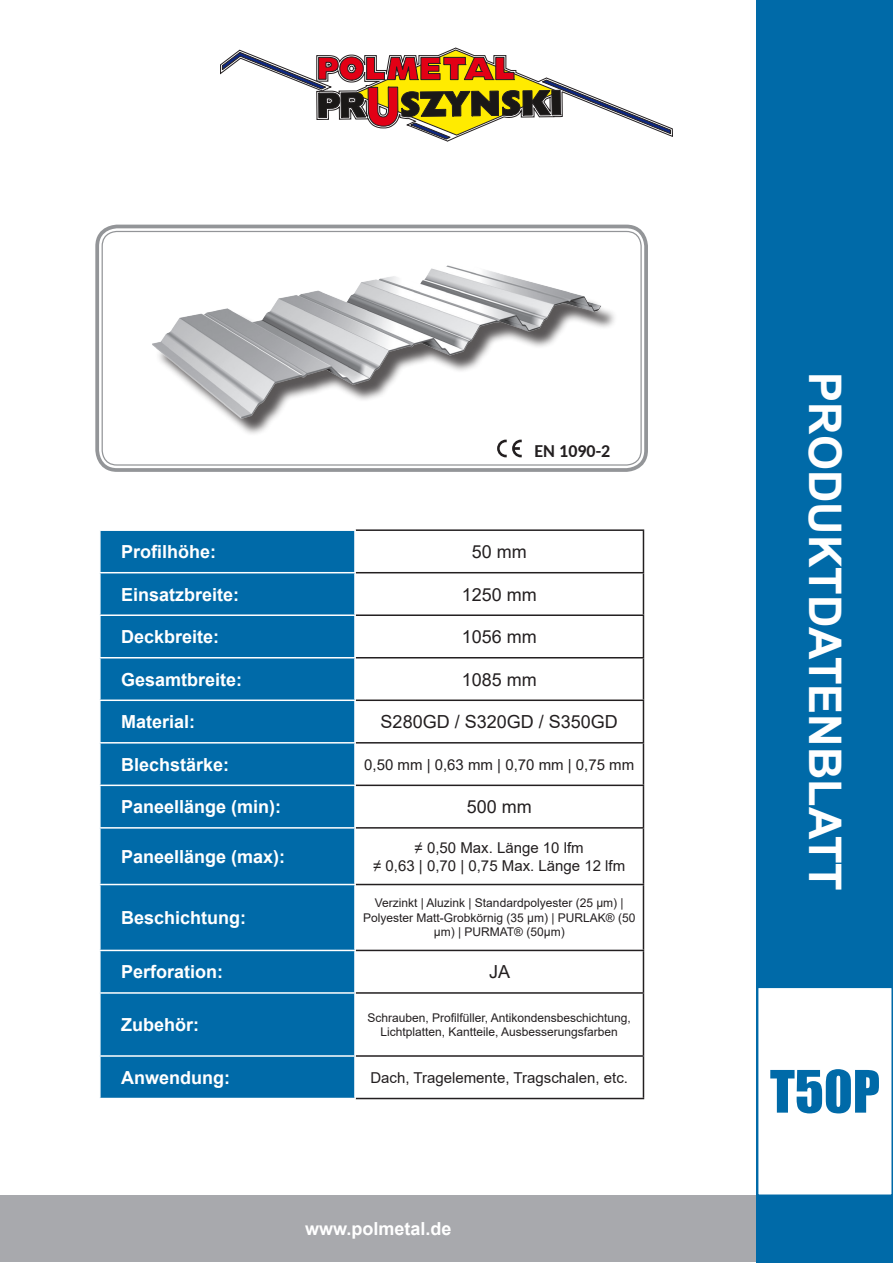
<style>
.page{position:relative;width:893px;height:1263px;background:#fff}
.page>*{position:absolute;margin:0;border:0;box-sizing:border-box;transform-origin:0 0}
.t1{font:54px "Impact";color:#006aa8}
.t2{font:700 45px "Arial";color:#fff}
.t3{font:700 18px "Arial";color:#fff}
.t4{font:18px "Arial";color:#231f20}
.t5{font:700 18px "Carlito";color:#231f20}
.t6{font:15px "Arial";color:#231f20}
.t7{font:12px/14.4px "Arial";color:#231f20;text-align:center}
</style>
<div class="page">
<svg style="left:220px;top:48px;width:453px;height:94px"></svg>
<div style="left:757px;top:0;width:136px;height:1263px;background:#006aa8"></div>
<div style="left:758px;top:987px;width:134px;height:208px;background:#fff"></div>
<div style="left:757px;top:986px;width:136px;height:210px;border:2px solid #006aa8"></div>
<div style="left:101px;top:531px;width:253px;height:567px;background:#006aa8"></div>
<hr style="left:356px;top:529px;width:288px;height:2px;background:#231f20">
<hr style="left:643px;top:531px;width:1px;height:41px;background:#231f20">
<hr style="left:356px;top:572px;width:288px;height:1px;background:#231f20">
<hr style="left:643px;top:573px;width:1px;height:41px;background:#231f20">
<hr style="left:356px;top:614px;width:288px;height:2px;background:#231f20">
<hr style="left:643px;top:616px;width:1px;height:41px;background:#231f20">
<hr style="left:356px;top:657px;width:288px;height:1px;background:#231f20">
<hr style="left:643px;top:658px;width:1px;height:41px;background:#231f20">
<hr style="left:356px;top:699px;width:288px;height:2px;background:#231f20">
<hr style="left:643px;top:701px;width:1px;height:41px;background:#231f20">
<hr style="left:356px;top:742px;width:288px;height:1px;background:#231f20">
<hr style="left:643px;top:743px;width:1px;height:41px;background:#231f20">
<hr style="left:356px;top:784px;width:288px;height:2px;background:#231f20">
<hr style="left:643px;top:786px;width:1px;height:41px;background:#231f20">
<hr style="left:356px;top:827px;width:288px;height:2px;background:#231f20">
<hr style="left:643px;top:829px;width:1px;height:55px;background:#231f20">
<hr style="left:356px;top:884px;width:288px;height:1px;background:#231f20">
<hr style="left:643px;top:885px;width:1px;height:65px;background:#231f20">
<hr style="left:356px;top:950px;width:288px;height:1px;background:#231f20">
<hr style="left:643px;top:951px;width:1px;height:41px;background:#231f20">
<hr style="left:356px;top:992px;width:288px;height:2px;background:#231f20">
<hr style="left:643px;top:994px;width:1px;height:61px;background:#231f20">
<hr style="left:356px;top:1055px;width:288px;height:2px;background:#231f20">
<hr style="left:643px;top:1057px;width:1px;height:41px;background:#231f20">
<hr style="left:356px;top:1098px;width:288px;height:1px;background:#231f20">
<hr style="left:99px;top:572px;width:257px;height:1px;background:#fff">
<hr style="left:99px;top:614px;width:257px;height:2px;background:#fff">
<hr style="left:99px;top:657px;width:257px;height:1px;background:#fff">
<hr style="left:99px;top:699px;width:257px;height:2px;background:#fff">
<hr style="left:99px;top:742px;width:257px;height:1px;background:#fff">
<hr style="left:99px;top:784px;width:257px;height:2px;background:#fff">
<hr style="left:99px;top:827px;width:257px;height:2px;background:#fff">
<hr style="left:99px;top:884px;width:257px;height:1px;background:#fff">
<hr style="left:99px;top:950px;width:257px;height:1px;background:#fff">
<hr style="left:99px;top:992px;width:257px;height:2px;background:#fff">
<hr style="left:99px;top:1055px;width:257px;height:2px;background:#fff">
<div style="left:1px;top:1195px;width:755px;height:67px;background:#a8a9ad"></div>
<img style="left:100px;top:228px;width:543px;height:239px">
<div style="left:95px;top:225px;width:553px;height:247px;border:4px solid #939598;border-radius:20px"></div>
<div style="left:102px;top:231px;width:540px;height:235px;border:1px solid #939598;border-radius:15px"></div>
<p class="t5" style="left:534px;top:439px;width:77px">EN 1090-2</p>
<p class="t3" style="left:121px;top:539px;width:97px">Profilhöhe:</p>
<p class="t4" style="left:472px;top:539px;width:57px">50 mm</p>
<p class="t3" style="left:121px;top:581px;width:120px">Einsatzbreite:</p>
<p class="t4" style="left:462px;top:582px;width:77px">1250 mm</p>
<p class="t3" style="left:121px;top:624px;width:100px">Deckbreite:</p>
<p class="t4" style="left:462px;top:624px;width:77px">1056 mm</p>
<p class="t3" style="left:121px;top:666px;width:123px">Gesamtbreite:</p>
<p class="t4" style="left:462px;top:667px;width:77px">1085 mm</p>
<p class="t3" style="left:121px;top:709px;width:76px">Material:</p>
<p class="t4" style="left:381px;top:709px;width:239px">S280GD / S320GD / S350GD</p>
<p class="t3" style="left:121px;top:752px;width:110px">Blechstärke:</p>
<p class="t6" style="left:364px;top:754px;width:272px">0,50 mm | 0,63 mm | 0,70 mm | 0,75 mm</p>
<p class="t3" style="left:121px;top:794px;width:162px">Paneellänge (min):</p>
<p class="t4" style="left:467px;top:794px;width:67px">500 mm</p>
<p class="t3" style="left:121px;top:844px;width:166px">Paneellänge (max):</p>
<p class="t6" style="left:415px;top:837px;width:171px">≠ 0,50 Max. Länge 10 lfm</p>
<p class="t6" style="left:373px;top:855px;width:254px">≠ 0,63 | 0,70 | 0,75 Max. Länge 12 lfm</p>
<p class="t3" style="left:121px;top:905px;width:127px">Beschichtung:</p>
<p class="t7" style="left:363px;top:896px;width:274px">Verzinkt | Aluzink | Standardpolyester (25 µm) |<br>Polyester Matt-Grobkörnig (35 µm) | PURLAK® (50 µm) | PURMAT® (50µm)</p>
<p class="t3" style="left:121px;top:959px;width:104px">Perforation:</p>
<p class="t4" style="left:489px;top:959px;width:23px">JA</p>
<p class="t3" style="left:121px;top:1012px;width:79px">Zubehör:</p>
<p class="t7" style="left:367px;top:1010px;width:265px">Schrauben, Profilfüller, Antikondensbeschichtung,<br>Lichtplatten, Kantteile, Ausbesserungsfarben</p>
<p class="t3" style="left:121px;top:1065px;width:110px">Anwendung:</p>
<p class="t6" style="left:370px;top:1067px;width:259px">Dach, Tragelemente, Tragschalen, etc.</p>
<p class="t3" style="left:305px;top:1216px;width:148px">www.polmetal.de</p>
<p class="t2" style="left:856px;top:372px;width:520px;rotate:90deg">PRODUKTDATENBLATT</p>
<p class="t1" style="left:770px;top:1049px;width:111px">T50P</p>
</div>
